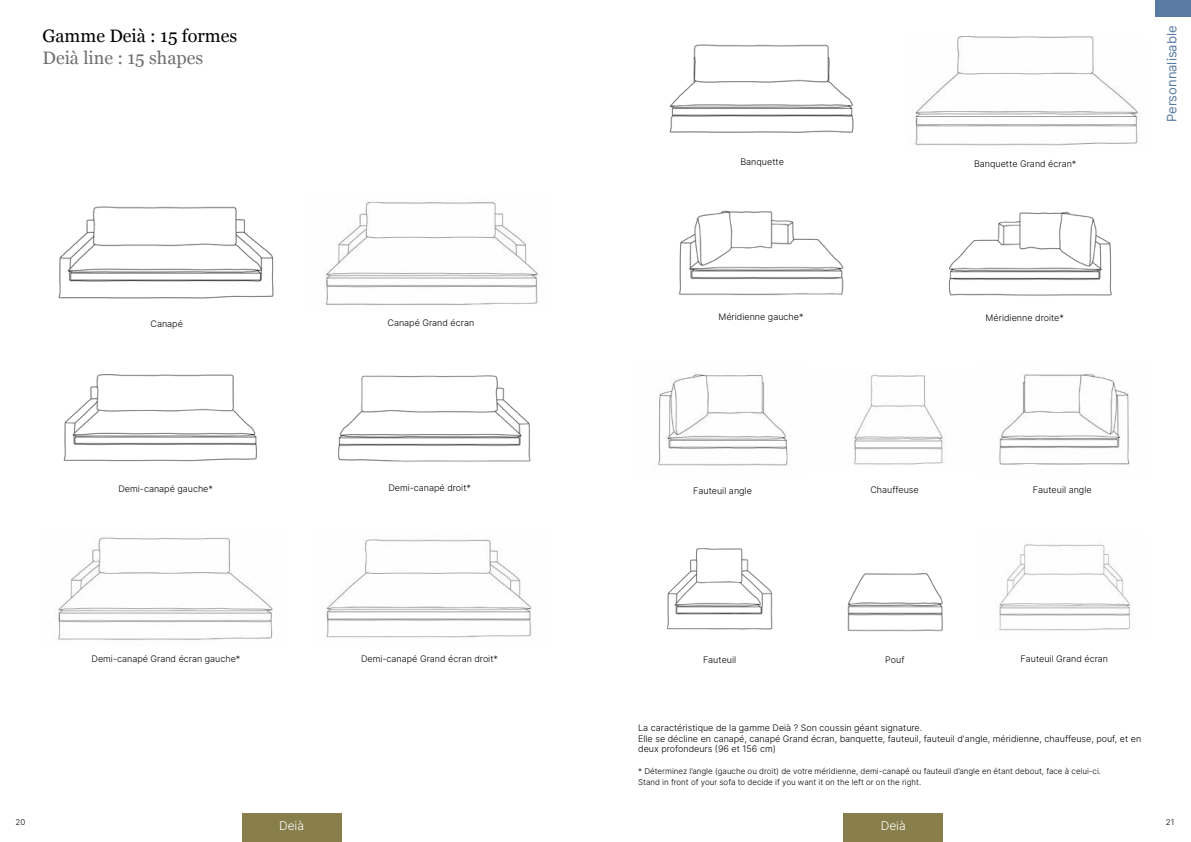
<style>
.page{position:relative;width:1191px;height:842px;background:#fff}
.page>*{position:absolute;margin:0;border:0;box-sizing:border-box;transform-origin:0 0}
.t1{font:18px "Georgia";color:#000}
.t2{font:18px "Georgia";color:#706f6f}
.t3{font:13px "Inter";color:#587aa3}
.t4{font:300 12px "Inter";color:#fff}
.t5{font:300 9px/10.8px "Inter";color:#000}
.t6{font:300 8px/10.8px "Inter";color:#000}
</style>
<div class="page">
<div style="left:1155px;top:0;width:36px;height:17px;background:#587aa3"></div>
<img style="left:667px;top:548px;width:106px;height:82px">
<img style="left:58px;top:206px;width:216px;height:93px">
<img style="left:63px;top:374px;width:194px;height:88px">
<img style="left:338px;top:375px;width:193px;height:87px">
<img style="left:678px;top:210px;width:166px;height:86px">
<img style="left:948px;top:211px;width:164px;height:85px">
<img style="left:669px;top:44px;width:185px;height:89px">
<img style="left:847px;top:573px;width:96px;height:59px">
<img style="left:656px;top:372px;width:132px;height:94px">
<img style="left:58px;top:537px;width:215px;height:103px">
<img style="left:324px;top:539px;width:208px;height:99px">
<img style="left:324px;top:201px;width:215px;height:105px">
<img style="left:915px;top:36px;width:226px;height:110px">
<img style="left:999px;top:374px;width:133px;height:91px">
<img style="left:854px;top:374px;width:91px;height:91px">
<img style="left:995px;top:544px;width:138px;height:87px">
<div style="left:242px;top:814px;width:99px;height:28px;background:#887e4b"></div>
<div style="left:843px;top:814px;width:100px;height:28px;background:#887e4b"></div>
<h1 class="t1" style="left:43px;top:23px;width:196px">Gamme Deià : 15 formes</h1>
<h1 class="t2" style="left:43px;top:44px;width:162px">Deià line : 15 shapes</h1>
<p class="t5" style="left:150px;top:318px;width:34px">Canapé</p>
<p class="t5" style="left:387px;top:317px;width:88px">Canapé Grand écran</p>
<p class="t5" style="left:118px;top:483px;width:96px">Demi-canapé gauche*</p>
<p class="t5" style="left:388px;top:483px;width:84px">Demi-canapé droit*</p>
<p class="t5" style="left:92px;top:653px;width:150px">Demi-canapé Grand écran gauche*</p>
<p class="t5" style="left:361px;top:653px;width:139px">Demi-canapé Grand écran droit*</p>
<p class="t5" style="left:740px;top:156px;width:45px">Banquette</p>
<p class="t5" style="left:974px;top:158px;width:104px">Banquette Grand écran*</p>
<p class="t5" style="left:718px;top:311px;width:87px">Méridienne gauche*</p>
<p class="t5" style="left:985px;top:312px;width:80px">Méridienne droite*</p>
<h2 class="t3" style="left:1162px;top:122px;width:98px;rotate:-90deg">Personnalisable</h2>
<p class="t5" style="left:693px;top:485px;width:60px">Fauteuil angle</p>
<p class="t5" style="left:703px;top:654px;width:35px">Fauteuil</p>
<p class="t5" style="left:870px;top:484px;width:50px">Chauffeuse</p>
<p class="t5" style="left:1033px;top:484px;width:60px">Fauteuil angle</p>
<p class="t5" style="left:885px;top:654px;width:21px">Pouf</p>
<p class="t5" style="left:1020px;top:653px;width:89px">Fauteuil Grand écran</p>
<p class="t5" style="left:638px;top:722px;width:504px">La caractéristique de la gamme Deià ? Son coussin géant signature.<br>Elle se décline en canapé, canapé Grand écran, banquette, fauteuil, fauteuil d'angle, méridienne, chauffeuse, pouf, et en deux profondeurs (96 et 156 cm)</p>
<p class="t6" style="left:638px;top:766px;width:464px">* Déterminez l’angle (gauche ou droit) de votre méridienne, demi-canapé ou fauteuil d’angle en étant debout, face à celui-ci.<br>Stand in front of your sofa to decide if you want it on the left or on the right.</p>
<p class="t6" style="left:16px;top:816px;width:11px">20</p>
<p class="t6" style="left:1165px;top:816px;width:10px">21</p>
<h3 class="t4" style="left:279px;top:817px;width:27px">Deià</h3>
<h3 class="t4" style="left:880px;top:817px;width:27px">Deià</h3>
</div>
